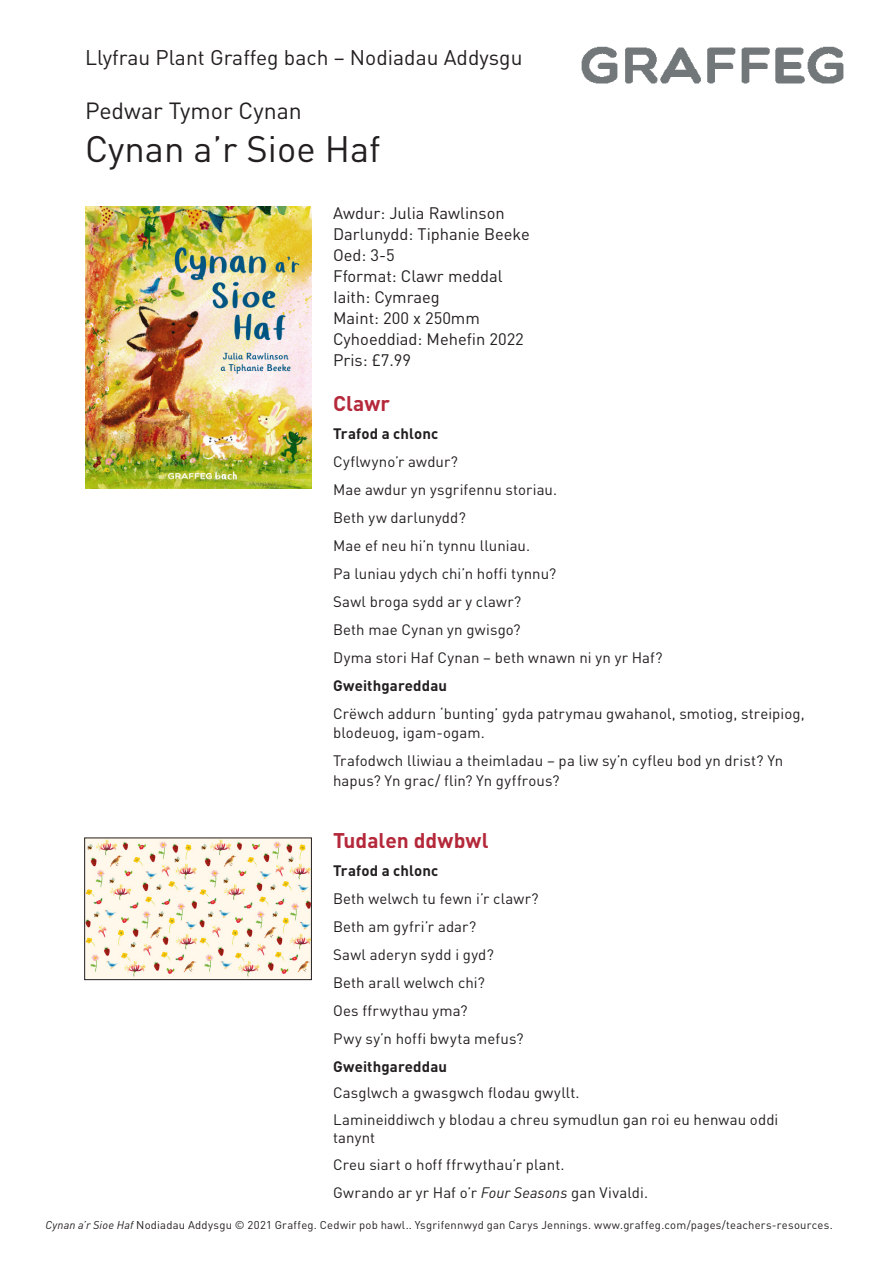
<style>
.page{position:relative;width:893px;height:1263px;background:#fff}
.page>*{position:absolute;margin:0;border:0;box-sizing:border-box;transform-origin:0 0}
.t1{font:36.3px "DIN";color:#231f20}
.t2{font:23.1px "DIN";color:#231f20}
.t3{font:21px "DIN";color:#231f20}
.subheads{font:700 21px "DIN";color:#b4283a}
.t4{font:16.5px "DIN";color:#231f20}
._4__Main_body_copy{font:15px/19.5px "DIN";letter-spacing:.005em;color:#231f20}
._4__Main_body_copy-2{font:700 15px "DIN";letter-spacing:.01em;color:#231f20}
.t5{font:11.25px "DIN";letter-spacing:.02em;color:#231f20}
.s1{font-style:italic}
</style>
<div class="page">
<img style="left:85px;top:206px;width:227px;height:283px">
<img style="left:581px;top:46px;width:263px;height:38px">
<img style="left:86px;top:840px;width:224px;height:138px">
<div style="left:84px;top:838px;width:228px;height:142px;border:1px solid #231f20"></div>
<p class="t3" style="left:85px;top:45px;width:439px">Llyfrau Plant Graffeg bach – Nodiadau Addysgu</p>
<p class="t2" style="left:85px;top:96px;width:218px">Pedwar Tymor Cynan</p>
<p class="t1" style="left:85px;top:126px;width:297px">Cynan a’r Sioe Haf</p>
<p class="t4" style="left:333px;top:203px;width:173px">Awdur: Julia Rawlinson</p>
<p class="t4" style="left:333px;top:224px;width:198px">Darlunydd: Tiphanie Beeke</p>
<p class="t4" style="left:333px;top:245px;width:63px">Oed: 3-5</p>
<p class="t4" style="left:333px;top:266px;width:171px">Fformat: Clawr meddal</p>
<p class="t4" style="left:333px;top:287px;width:108px">Iaith: Cymraeg</p>
<p class="t4" style="left:333px;top:308px;width:148px">Maint: 200 x 250mm</p>
<p class="t4" style="left:333px;top:329px;width:192px">Cyhoeddiad: Mehefin 2022</p>
<p class="t4" style="left:333px;top:350px;width:80px">Pris: £7.99</p>
<p class="subheads" style="left:333px;top:389px;width:59px">Clawr</p>
<p class="_4__Main_body_copy-2" style="left:333px;top:424px;width:107px">Trafod a chlonc</p>
<p class="_4__Main_body_copy" style="left:333px;top:451px;width:126px">Cyflwyno’r awdur?</p>
<p class="_4__Main_body_copy" style="left:333px;top:479px;width:226px">Mae awdur yn ysgrifennu storiau.</p>
<p class="_4__Main_body_copy" style="left:333px;top:507px;width:134px">Beth yw darlunydd?</p>
<p class="_4__Main_body_copy" style="left:333px;top:535px;width:199px">Mae ef neu hi’n tynnu lluniau.</p>
<p class="_4__Main_body_copy" style="left:333px;top:563px;width:225px">Pa luniau ydych chi’n hoffi tynnu?</p>
<p class="_4__Main_body_copy" style="left:333px;top:591px;width:190px">Sawl broga sydd ar y clawr?</p>
<p class="_4__Main_body_copy" style="left:333px;top:619px;width:189px">Beth mae Cynan yn gwisgo?</p>
<p class="_4__Main_body_copy" style="left:333px;top:647px;width:331px">Dyma stori Haf Cynan – beth wnawn ni yn yr Haf?</p>
<p class="_4__Main_body_copy-2" style="left:333px;top:676px;width:116px">Gweithgareddau</p>
<p class="_4__Main_body_copy" style="left:333px;top:703px;width:473px">Crëwch addurn ‘bunting’ gyda patrymau gwahanol, smotiog, streipiog, blodeuog, igam-ogam.</p>
<p class="_4__Main_body_copy" style="left:333px;top:751px;width:452px">Trafodwch lliwiau a theimladau – pa liw sy’n cyfleu bod yn drist? Yn hapus? Yn grac/ flin? Yn gyffrous?</p>
<p class="subheads" style="left:333px;top:827px;width:157px">Tudalen ddwbwl</p>
<p class="_4__Main_body_copy-2" style="left:333px;top:861px;width:107px">Trafod a chlonc</p>
<p class="_4__Main_body_copy" style="left:333px;top:888px;width:207px">Beth welwch tu fewn i’r clawr?</p>
<p class="_4__Main_body_copy" style="left:333px;top:916px;width:145px">Beth am gyfri’r adar?</p>
<p class="_4__Main_body_copy" style="left:333px;top:944px;width:162px">Sawl aderyn sydd i gyd?</p>
<p class="_4__Main_body_copy" style="left:333px;top:972px;width:153px">Beth arall welwch chi?</p>
<p class="_4__Main_body_copy" style="left:333px;top:1000px;width:136px">Oes ffrwythau yma?</p>
<p class="_4__Main_body_copy" style="left:333px;top:1028px;width:192px">Pwy sy’n hoffi bwyta mefus?</p>
<p class="_4__Main_body_copy-2" style="left:333px;top:1057px;width:116px">Gweithgareddau</p>
<p class="_4__Main_body_copy" style="left:333px;top:1083px;width:248px">Casglwch a gwasgwch flodau gwyllt.</p>
<p class="_4__Main_body_copy" style="left:333px;top:1110px;width:447px;line-height:18px">Lamineiddiwch y blodau a chreu symudlun gan roi eu henwau oddi tanynt</p>
<p class="_4__Main_body_copy" style="left:333px;top:1154px;width:233px">Creu siart o hoff ffrwythau’r plant.</p>
<p class="_4__Main_body_copy" style="left:333px;top:1182px;width:316px">Gwrando ar yr Haf o’r <span class="s1">Four Seasons</span> gan Vivaldi.</p>
<p class="t5" style="left:45px;top:1218px;width:789px"><span class="s1">Cynan a’r Sioe Haf</span> Nodiadau Addysgu © 2021 Graffeg. Cedwir pob hawl.. Ysgrifennwyd gan Carys Jennings. www.graffeg.com/pages/teachers-resources.</p>
</div>
